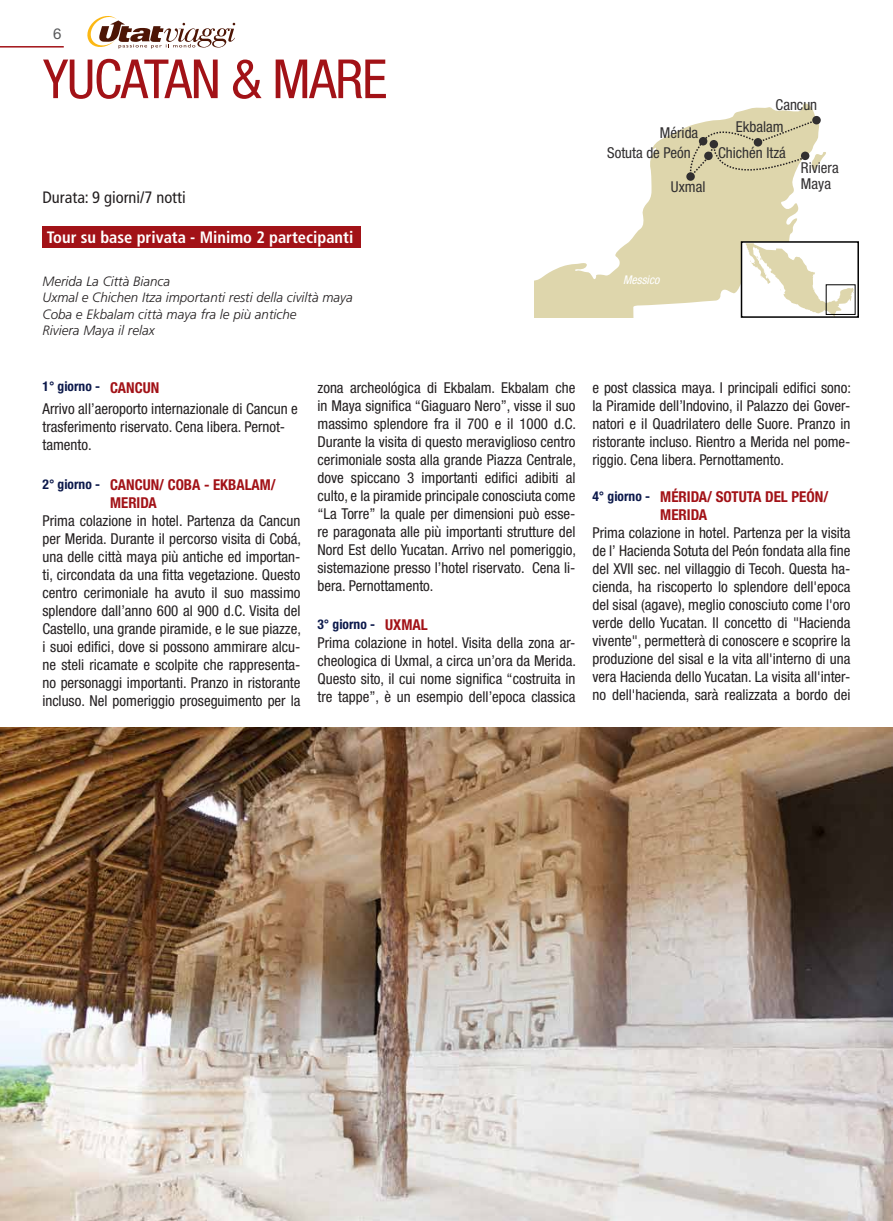
<style>
.page{position:relative;width:893px;height:1221px;background:#fff}
.page>*{position:absolute;margin:0;border:0;box-sizing:border-box;transform-origin:0 0}
.Tour_Titolo{font:condensed 54px "Helvetica Neue LT Std";letter-spacing:-.02em;color:#a21217}
.Normale{font:700 condensed 16.5px "Frutiger LT Std";color:#fff}
.Normale-2{font:condensed 16.5px "Frutiger LT Std";color:#231f20}
.TourGiorni_Descrizio{font:condensed 15px/18px "Helvetica Neue LT Std";color:#231f20;text-align:justify}
.AggancioTabellaGT_Ti{font:condensed 15px/18px "Helvetica Neue LT Std";color:#231f20}
.GT_NumeroGiorno{font:700 condensed 15px/18px "Helvetica Neue LT Std";color:#a21217}
.Normale-3{font:condensed 15px "Helvetica Neue LT Std";color:#312f30}
.NumPagina{font:15px "Helvetica Neue LT Std";color:#57585a}
.Normale-4{font:italic 300 13.5px "Frutiger LT Std";color:#231f20}
.GT_NumeroGiorno-2{font:700 condensed 13.5px "Helvetica Neue LT Std";color:#0c194b}
.Normale-5{font:italic condensed 12px "Helvetica Neue LT Std";color:#fff}
</style>
<div class="page">
<svg style="left:87px;top:16px;width:148px;height:33px"></svg>
<svg style="left:534px;top:103px;width:283px;height:215px"></svg>
<svg style="left:689px;top:118px;width:137px;height:69px;background:#ded7b4"></svg>
<hr style="left:0;top:46px;width:64px;height:2px;background:#a21217">
<div style="left:43px;top:226px;width:318px;height:21px;background:#a21217"></div>
<img style="left:0;top:727px;width:893px;height:493px">
<div style="left:812px;top:116px;width:9px;height:8px;background:#312f30;border-radius:50%"></div>
<svg style="left:744px;top:244px;width:112px;height:71px"></svg>
<svg style="left:745px;top:244px;width:109px;height:71px"></svg>
<div style="left:741px;top:241px;width:118px;height:77px;border:2px solid #000"></div>
<div style="left:801px;top:152px;width:8px;height:8px;background:#312f30;border-radius:50%"></div>
<div style="left:754px;top:138px;width:8px;height:8px;background:#312f30;border-radius:50%"></div>
<div style="left:699px;top:137px;width:8px;height:8px;background:#312f30;border-radius:50%"></div>
<div style="left:686px;top:172px;width:9px;height:9px;background:#312f30;border-radius:50%"></div>
<div style="left:704px;top:152px;width:9px;height:8px;background:#312f30;border-radius:50%"></div>
<div style="left:710px;top:140px;width:8px;height:8px;background:#312f30;border-radius:50%"></div>
<p class="NumPagina" style="left:53px;top:25px;width:10px">6</p>
<p class="Tour_Titolo" style="left:43px;top:48px;width:346px">YUCATAN &amp; MARE</p>
<p class="Normale-2" style="left:43px;top:188px;width:145px">Durata: 9 giorni/7 notti</p>
<p class="Normale" style="left:47px;top:227px;width:308px">Tour su base privata - Minimo 2 partecipanti</p>
<p class="Normale-4" style="left:43px;top:274px;width:129px">Merida La Città Bianca</p>
<p class="Normale-4" style="left:43px;top:290px;width:312px">Uxmal e Chichen Itza importanti resti della civiltà maya</p>
<p class="Normale-4" style="left:43px;top:306px;width:255px">Coba e Ekbalam città maya fra le più antiche</p>
<p class="Normale-4" style="left:43px;top:322px;width:114px">Riviera Maya il relax</p>
<p class="Normale-3" style="left:660px;top:124px;width:40px">Mérida</p>
<p class="Normale-3" style="left:607px;top:144px;width:85px">Sotuta de Peón</p>
<p class="Normale-3" style="left:776px;top:96px;width:43px">Cancun</p>
<p class="Normale-3" style="left:736px;top:117px;width:49px">Ekbalam</p>
<p class="Normale-3" style="left:718px;top:144px;width:69px">Chichén Itzá</p>
<p class="Normale-3" style="left:801px;top:159px;width:39px">Riviera</p>
<p class="Normale-3" style="left:671px;top:178px;width:36px">Uxmal</p>
<p class="Normale-3" style="left:801px;top:175px;width:32px">Maya</p>
<p class="Normale-5" style="left:623px;top:273px;width:38px">Messico</p>
<p class="GT_NumeroGiorno-2" style="left:43px;top:378px;width:59px">1° giorno -</p>
<p class="GT_NumeroGiorno" style="left:110px;top:378px;width:50px">CANCUN</p>
<p class="AggancioTabellaGT_Ti" style="left:43px;top:400px;width:257px">Arrivo all’aeroporto internazionale di Cancun e trasferimento riservato. Cena libera. Pernot&shy;tamento.</p>
<p class="GT_NumeroGiorno-2" style="left:43px;top:475px;width:59px">2° giorno -</p>
<p class="GT_NumeroGiorno" style="left:110px;top:475px;width:167px">CANCUN/ COBA - EKBALAM/<br>MERIDA</p>
<p class="TourGiorni_Descrizio" style="left:43px;top:511px;width:260px">Prima colazione in hotel. Partenza da Cancun per Merida. Durante il percorso visita di Cobá, una delle città maya più antiche ed importan&shy;ti, circondata da una fitta vegetazione. Questo centro cerimoniale ha avuto il suo massimo splendore dall’anno 600 al 900 d.C. Visita del Castello, una grande piramide, e le sue piazze, i suoi edifici, dove si possono ammirare alcu&shy;ne steli ricamate e scolpite che rappresenta&shy;no personaggi importanti. Pranzo in ristorante incluso. Nel pomeriggio proseguimento per la</p>
<p class="TourGiorni_Descrizio" style="left:317px;top:378px;width:260px">zona archeológica di Ekbalam. Ekbalam che in Maya significa “Giaguaro Nero”, visse il suo massimo splendore fra il 700 e il 1000 d.C.<br>Durante la visita di questo meraviglioso centro cerimoniale sosta alla grande Piazza Centrale, dove spiccano 3 importanti edifici adibiti al culto, e la piramide principale conosciuta come “La Torre” la quale per dimensioni può esse&shy;re paragonata alle più importanti strutture del Nord Est dello Yucatan. Arrivo nel pomeriggio, sistemazione presso l’hotel riservato. Cena li&shy;bera. Pernottamento.</p>
<p class="GT_NumeroGiorno-2" style="left:317px;top:616px;width:59px">3° giorno -</p>
<p class="GT_NumeroGiorno" style="left:385px;top:615px;width:44px">UXMAL</p>
<p class="TourGiorni_Descrizio" style="left:317px;top:633px;width:260px">Prima colazione in hotel. Visita della zona ar&shy;cheologica di Uxmal, a circa un’ora da Merida.<br>Questo sito, il cui nome significa “costruita in tre tappe”, è un esempio dell’epoca classica</p>
<p class="TourGiorni_Descrizio" style="left:592px;top:378px;width:260px">e post classica maya. I principali edifici sono: la Piramide dell’Indovino, il Palazzo dei Gover&shy;natori e il Quadrilatero delle Suore. Pranzo in ristorante incluso. Rientro a Merida nel pome&shy;riggio. Cena libera. Pernottamento.</p>
<p class="GT_NumeroGiorno-2" style="left:592px;top:488px;width:59px">4° giorno -</p>
<p class="GT_NumeroGiorno" style="left:660px;top:487px;width:170px">MÉRIDA/ SOTUTA DEL PEÓN/<br>MERIDA</p>
<p class="TourGiorni_Descrizio" style="left:592px;top:523px;width:259px">Prima colazione in hotel. Partenza per la visita de l’ Hacienda Sotuta del Peón fondata alla fine del XVII sec. nel villaggio di Tecoh. Questa ha&shy;cienda, ha riscoperto lo splendore dell'epoca del sisal (agave), meglio conosciuto come l'oro verde dello Yucatan. Il concetto di "Hacienda vivente", permetterà di conoscere e scoprire la produzione del sisal e la vita all'interno di una vera Hacienda dello Yucatan. La visita all'inter&shy;no dell'hacienda, sarà realizzata a bordo dei</p>
</div>
